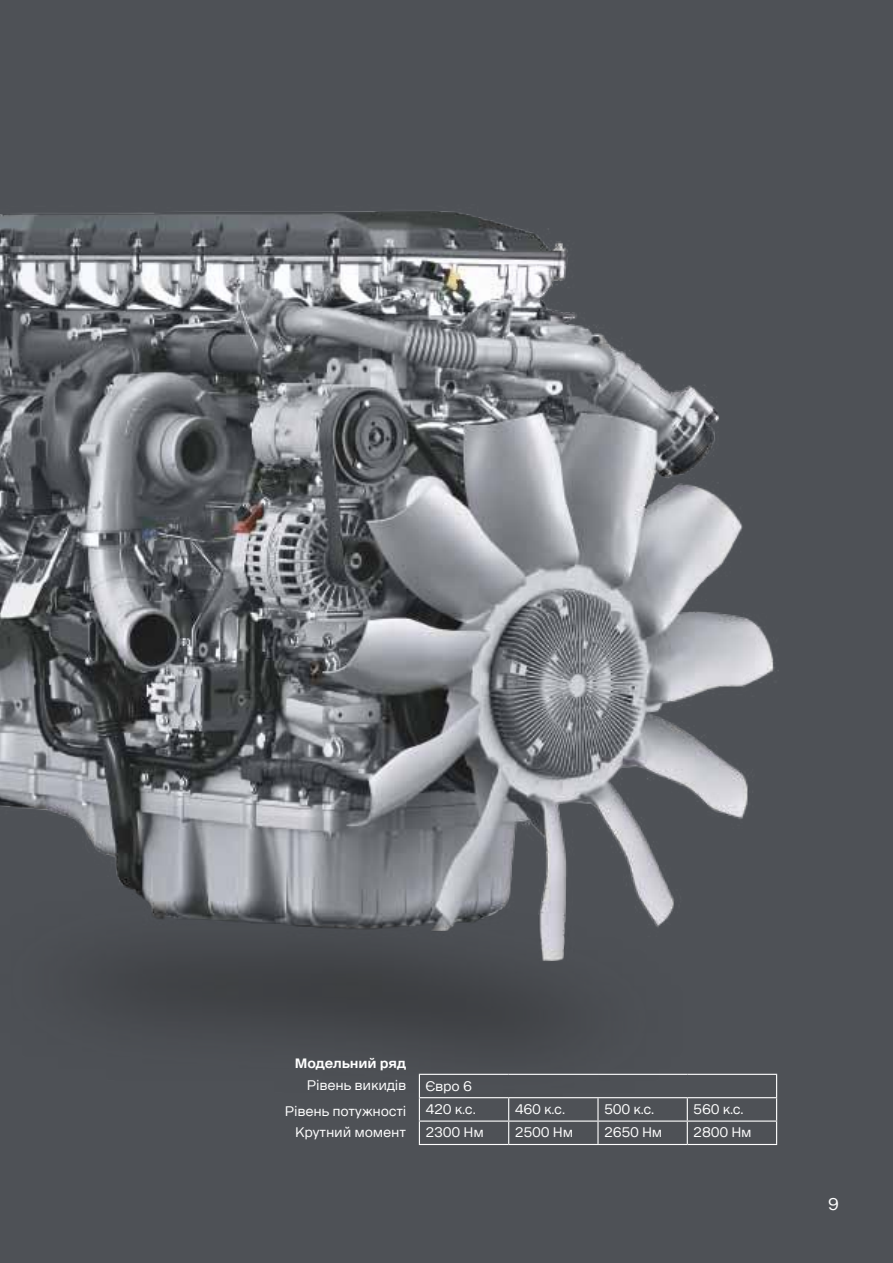
<style>
.page{position:relative;width:893px;height:1263px;background:#4e5156}
.page>*{position:absolute;margin:0;border:0;box-sizing:border-box;transform-origin:0 0}
.t1{font:16.5px "Scania Sans CY";color:#fff}
.t2{font:13.5px/22.8px "Scania Sans CY";letter-spacing:-.015em;color:#fff}
.t3{font:700 13.5px "Scania Sans CY";letter-spacing:-.015em;color:#fff}
</style>
<div class="page">
<img style="left:0;top:211px;width:779px;height:931px">
<hr style="left:419px;top:1074px;width:90px;height:1px;background:#fff">
<hr style="left:509px;top:1074px;width:89px;height:1px;background:#fff">
<hr style="left:598px;top:1074px;width:89px;height:1px;background:#fff">
<hr style="left:687px;top:1074px;width:90px;height:1px;background:#fff">
<hr style="left:419px;top:1097px;width:90px;height:1px;background:#fff">
<hr style="left:509px;top:1097px;width:89px;height:1px;background:#fff">
<hr style="left:598px;top:1097px;width:89px;height:1px;background:#fff">
<hr style="left:597px;top:1098px;width:2px;height:22px;background:#fff">
<hr style="left:687px;top:1097px;width:90px;height:1px;background:#fff">
<hr style="left:419px;top:1120px;width:90px;height:2px;background:#fff">
<svg style="left:419px;top:1075px;width:1px;height:69px"></svg>
<hr style="left:509px;top:1120px;width:89px;height:2px;background:#fff">
<svg style="left:508px;top:1098px;width:1px;height:46px"></svg>
<hr style="left:598px;top:1120px;width:89px;height:2px;background:#fff">
<hr style="left:597px;top:1122px;width:2px;height:22px;background:#fff">
<hr style="left:687px;top:1120px;width:90px;height:2px;background:#fff">
<svg style="left:687px;top:1098px;width:1px;height:46px"></svg>
<svg style="left:776px;top:1075px;width:1px;height:69px"></svg>
<hr style="left:419px;top:1144px;width:90px;height:1px;background:#fff">
<hr style="left:509px;top:1144px;width:89px;height:1px;background:#fff">
<hr style="left:598px;top:1144px;width:89px;height:1px;background:#fff">
<hr style="left:687px;top:1144px;width:90px;height:1px;background:#fff">
<p class="t3" style="left:295px;top:1055px;width:113px">Модельний ряд</p>
<p class="t2" style="left:285px;top:1073px;width:123px;line-height:25.5px;text-align:right">Рівень викидів<br>Рівень потужності</p>
<p class="t2" style="left:295px;top:1121px;width:112px">Крутний момент</p>
<p class="t2" style="left:425px;top:1075px;width:52px">Євро 6<br>420 к.с.</p>
<p class="t2" style="left:515px;top:1098px;width:52px">460 к.с.</p>
<p class="t2" style="left:604px;top:1098px;width:52px">500 к.с.</p>
<p class="t2" style="left:693px;top:1098px;width:52px">560 к.с.</p>
<p class="t2" style="left:425px;top:1121px;width:60px">2300 Нм</p>
<p class="t2" style="left:515px;top:1121px;width:60px">2500 Нм</p>
<p class="t2" style="left:604px;top:1121px;width:60px">2650 Нм</p>
<p class="t2" style="left:693px;top:1121px;width:60px">2800 Нм</p>
<p class="t1" style="left:828px;top:1194px;width:12px">9</p>
</div>
